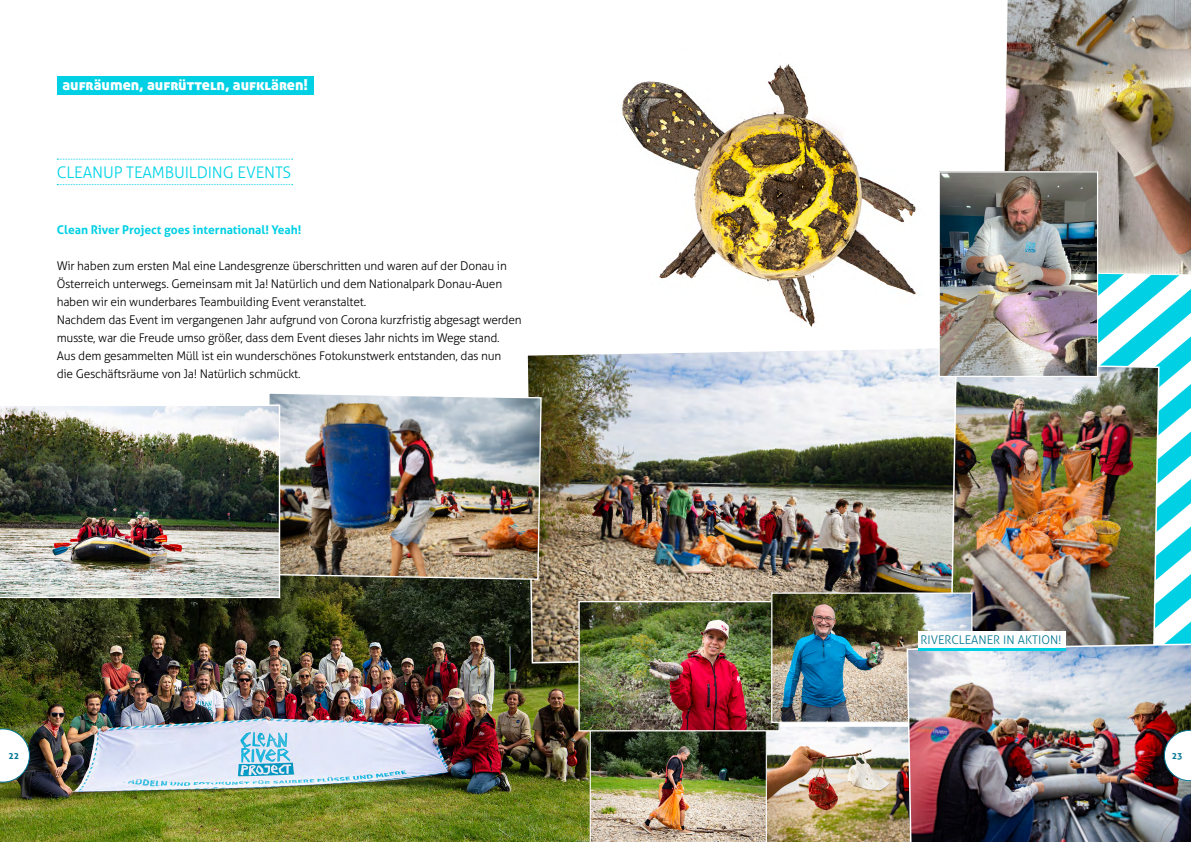
<style>
.page{position:relative;width:1191px;height:842px;background:#fff}
.page>*{position:absolute;margin:0;border:0;box-sizing:border-box;transform-origin:0 0}
.t1{font:300 16px "Aller";letter-spacing:-.01em;color:#00d4e7}
.t2{font:15px "Aller Display";color:#fff}
.t3{font:300 12px/18px "Aller";letter-spacing:-.02em;color:#000}
.t4{font:700 12px "Aller";color:#00d0e4}
.t5{font:300 12px "Aller";color:#007591}
.t6{font:700 9px "Aller";color:#007591}
</style>
<div class="page">
<svg style="left:1098px;top:277px;width:93px;height:365px"></svg>
<img style="left:0;top:581px;width:589px;height:261px">
<img style="left:589px;top:726px;width:317px;height:116px">
<img style="left:525px;top:348px;width:424px;height:316px">
<img style="left:949px;top:362px;width:211px;height:280px">
<img style="left:622px;top:64px;width:295px;height:264px">
<div style="left:57px;top:77px;width:256px;height:18px;background:#00d0e4"></div>
<svg style="left:0;top:729px;width:30px;height:53px"></svg>
<svg style="left:57px;top:159px;width:236px;height:1px"></svg>
<svg style="left:57px;top:184px;width:236px;height:1px"></svg>
<img style="left:1004px;top:0;width:187px;height:277px">
<img style="left:269px;top:392px;width:273px;height:189px">
<img style="left:0;top:404px;width:280px;height:194px">
<img style="left:940px;top:173px;width:156px;height:202px">
<div style="left:938px;top:171px;width:160px;height:206px;border:1px solid #fff"></div>
<img style="left:580px;top:603px;width:198px;height:126px">
<div style="left:578px;top:601px;width:202px;height:130px;border:1px solid #fff"></div>
<img style="left:773px;top:594px;width:197px;height:127px">
<div style="left:771px;top:592px;width:201px;height:131px;border:1px solid #fff"></div>
<img style="left:906px;top:642px;width:285px;height:200px">
<svg style="left:1164px;top:730px;width:27px;height:51px"></svg>
<div style="left:917px;top:631px;width:148px;height:20px;background:#fff"></div>
<hr style="left:917px;top:648px;width:148px;height:3px;background:#00d0e4">
<p class="t2" style="left:62px;top:75px;width:247px">aufräumen, aufrütteln, aufklären!</p>
<h1 class="t1" style="left:57px;top:162px;width:236px">CLEANUP TEAMBUILDING EVENTS</h1>
<p class="t4" style="left:57px;top:222px;width:246px">Clean River Project goes international! Yeah!</p>
<p class="t3" style="left:57px;top:257px;width:466px">Wir haben zum ersten Mal eine Landesgrenze überschritten und waren auf der Donau in Österreich unterwegs. Gemeinsam mit Ja! Natürlich und dem Nationalpark Donau-Auen haben wir ein wunderbares Teambuilding Event veranstaltet.<br>Nachdem das Event im vergangenen Jahr aufgrund von Corona kurzfristig abgesagt werden musste, war die Freude umso größer, dass dem Event dieses Jahr nichts im Wege stand.<br>Aus dem gesammelten Müll ist ein wunderschönes Fotokunstwerk entstanden, das nun<br>die Geschäftsräume von Ja! Natürlich schmückt.</p>
<p class="t6" style="left:9px;top:750px;width:12px">22</p>
<p class="t5" style="left:920px;top:633px;width:143px">RIVERCLEANER IN AKTION!</p>
<p class="t6" style="left:1171px;top:750px;width:12px">23</p>
</div>
